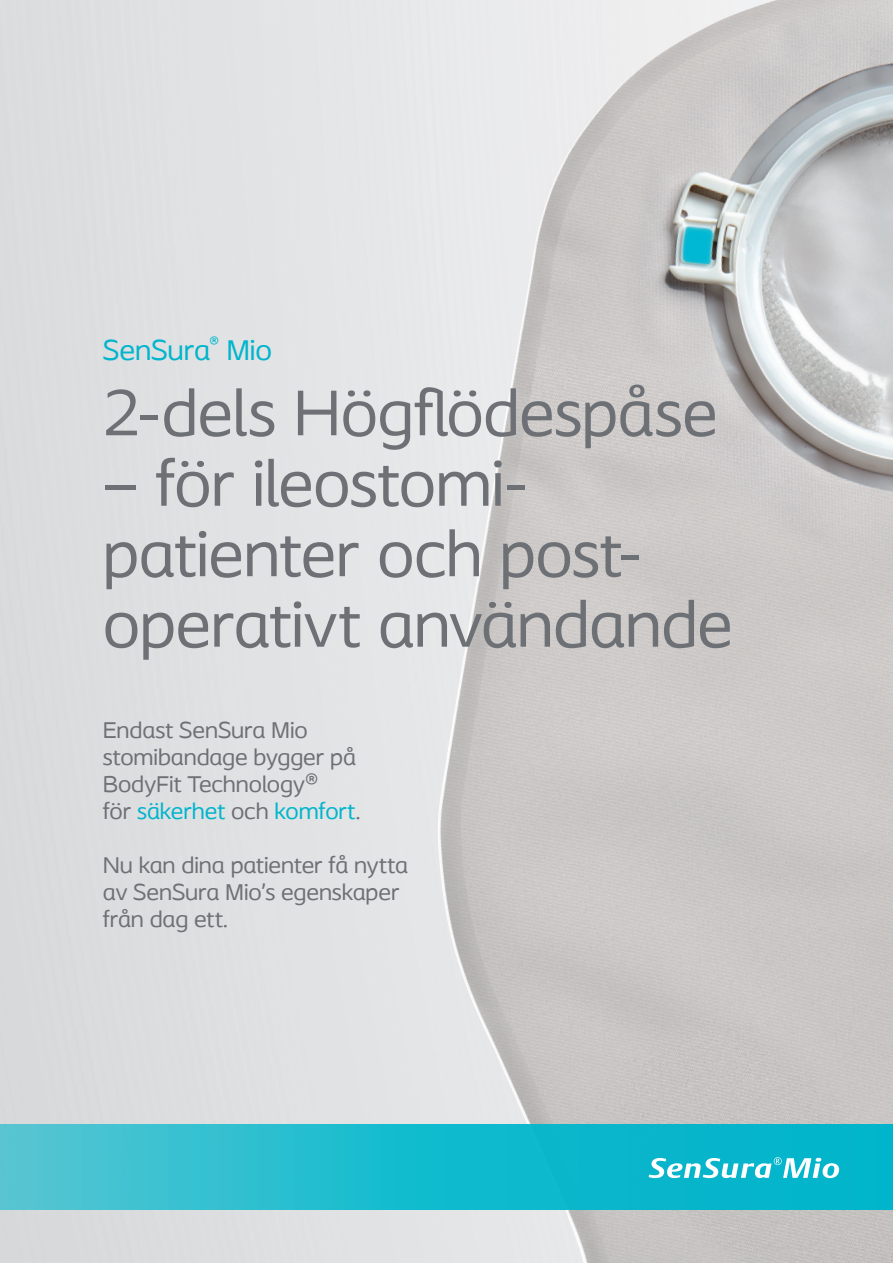
<style>
.page{position:relative;width:893px;height:1263px;background:#fff}
.page>*{position:absolute;margin:0;border:0;box-sizing:border-box;transform-origin:0 0}
.Fact_sheet_cover_hea{font:67.5px/70.5px "Coloplast";letter-spacing:-.01em;color:#6d7175}
.Fact_sheet_cover_sub{font:30px "Coloplast";letter-spacing:-.005em;color:#00b5cc}
.Fact_sheet_cover_sub-2{font:24px/27px "Coloplast";letter-spacing:-.005em;color:#6d7175}
.s1{color:#00b5cc}
</style>
<div class="page">
<div style="left:0;top:0;width:437px;height:1263px;background:#e0e1e3"></div>
<img style="left:437px;top:0;width:456px;height:1263px">
<svg style="left:0;top:1124px;width:893px;height:85px"></svg>
<svg style="left:649px;top:1157px;width:190px;height:21px"></svg>
<p class="Fact_sheet_cover_sub" style="left:103px;top:332px;width:171px">SenSura<sup>®</sup> Mio</p>
<p class="Fact_sheet_cover_hea" style="left:103px;top:377px;width:616px">2-dels Högflödespåse</p>
<p class="Fact_sheet_cover_hea" style="left:103px;top:447px;width:631px">– för ileostomi&shy;patienter och post&shy;operativt användande</p>
<p class="Fact_sheet_cover_sub-2" style="left:103px;top:716px;width:259px">Endast SenSura Mio stomibandage bygger på<br>BodyFit Technology®<br>för <span class="s1">säkerhet</span> och <span class="s1">komfort</span>.</p>
<p class="Fact_sheet_cover_sub-2" style="left:103px;top:851px;width:307px">Nu kan dina patienter få nytta</p>
<p class="Fact_sheet_cover_sub-2" style="left:103px;top:878px;width:298px">av SenSura Mio’s egenskaper</p>
<p class="Fact_sheet_cover_sub-2" style="left:103px;top:905px;width:127px">från dag ett.</p>
</div>
